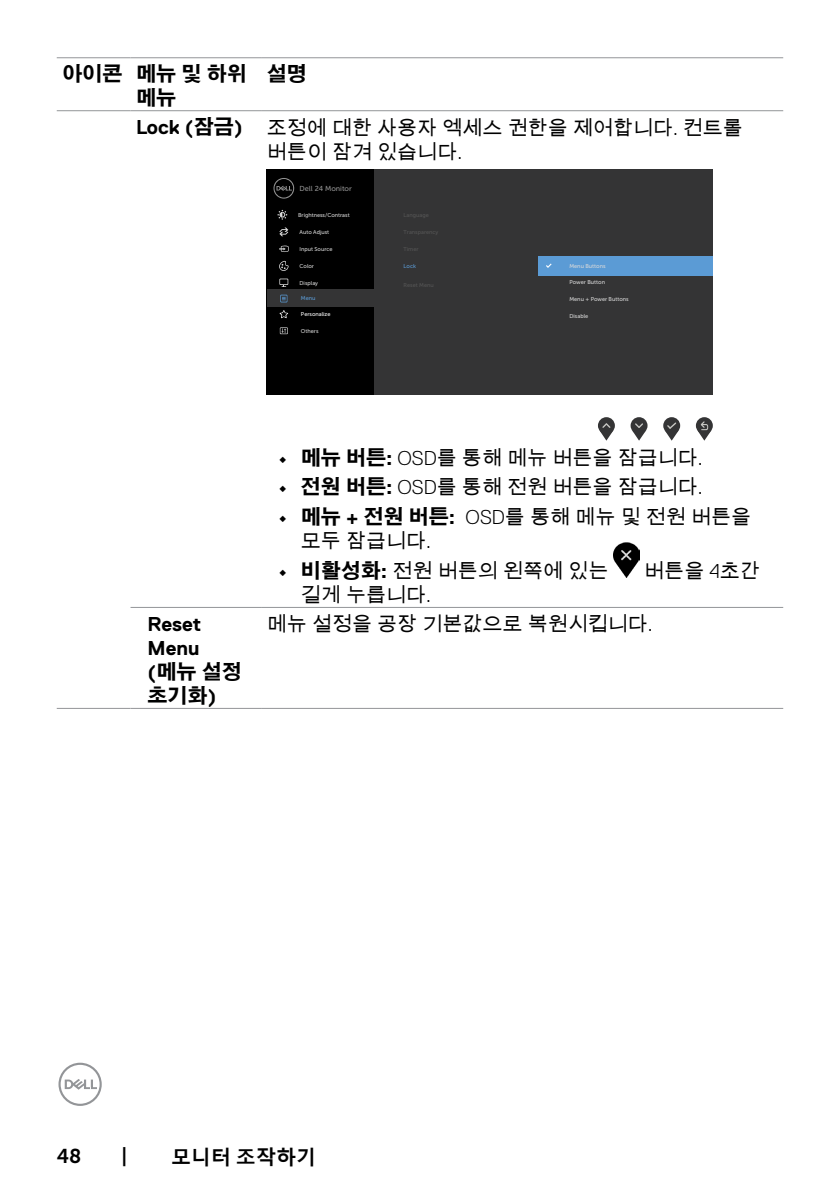
<style>
.page{position:relative;width:840px;height:1191px;background:#fff}
.page>*{position:absolute;margin:0;border:0;box-sizing:border-box;transform-origin:0 0}
.t1{font:20px/24px "Arial Unicode MS";color:#000}
.t2{font:700 20px/24px "Adobe Gothic Std";color:#000;text-align:center}
.t3{font:700 20px/24px "Dell Replica";color:#000}
.t4{font:700 20px "Malgun Gothic";color:#000}
.t5{font:20px "Museo Sans For Dell 700";color:#000}
.t6{font:7.2px "Museo Sans For Dell 500";color:#939393}
.t7{font:5.6px "Museo Sans For Dell 500";color:#d9d9d9}
.t8{font:5.6px "Museo Sans For Dell 500";color:#fff}
.t9{font:5.6px "Museo Sans For Dell 500";color:#5b9bd5}
.s1{font-family:"Dell Replica";font-weight:700}
.s2{font-family:"Adobe Gothic Std";font-weight:700}
.s3{font-family:"Dell Replica";font-weight:300}
.s4{font-family:"Dell Replica"}
</style>
<div class="page">
<svg style="left:58px;top:1062px;width:44px;height:44px"></svg>
<hr style="left:57px;top:110px;width:73px;height:1px;background:#939598">
<hr style="left:130px;top:110px;width:131px;height:1px;background:#939598">
<hr style="left:261px;top:110px;width:521px;height:1px;background:#939598">
<hr style="left:57px;top:57px;width:73px;height:1px;background:#939598">
<hr style="left:130px;top:57px;width:131px;height:1px;background:#939598">
<hr style="left:261px;top:57px;width:521px;height:1px;background:#939598">
<hr style="left:130px;top:607px;width:131px;height:1px;background:#939598">
<hr style="left:261px;top:607px;width:521px;height:1px;background:#939598">
<hr style="left:57px;top:708px;width:73px;height:1px;background:#939598">
<hr style="left:130px;top:708px;width:131px;height:1px;background:#939598">
<hr style="left:261px;top:708px;width:521px;height:1px;background:#939598">
<div style="left:266px;top:169px;width:446px;height:225px;background:#343435"></div>
<div style="left:266px;top:169px;width:107px;height:225px;background:#000"></div>
<div style="left:266px;top:289px;width:109px;height:17px;background:#343435"></div>
<svg style="left:273px;top:178px;width:21px;height:21px"></svg>
<svg style="left:277px;top:210px;width:10px;height:10px"></svg>
<svg style="left:279px;top:227px;width:9px;height:9px"></svg>
<svg style="left:279px;top:245px;width:9px;height:7px"></svg>
<svg style="left:279px;top:260px;width:10px;height:11px"></svg>
<svg style="left:279px;top:278px;width:9px;height:7px"></svg>
<svg style="left:280px;top:279px;width:7px;height:8px"></svg>
<svg style="left:280px;top:295px;width:7px;height:7px"></svg>
<svg style="left:281px;top:295px;width:5px;height:7px"></svg>
<svg style="left:280px;top:327px;width:8px;height:7px"></svg>
<svg style="left:280px;top:328px;width:7px;height:5px"></svg>
<svg style="left:279px;top:310px;width:9px;height:8px"></svg>
<svg style="left:597px;top:417px;width:17px;height:17px"></svg>
<svg style="left:599px;top:423px;width:14px;height:17px"></svg>
<div style="left:630px;top:417px;width:17px;height:17px;background:#343435;border-radius:50%"></div>
<svg style="left:632px;top:423px;width:13px;height:17px"></svg>
<div style="left:663px;top:417px;width:16px;height:17px;background:#343435;border-radius:50%"></div>
<svg style="left:664px;top:422px;width:14px;height:18px"></svg>
<svg style="left:695px;top:417px;width:17px;height:17px"></svg>
<svg style="left:697px;top:421px;width:13px;height:19px"></svg>
<div style="left:537px;top:256px;width:175px;height:19px;background:#5b9bd5"></div>
<svg style="left:546px;top:263px;width:5px;height:5px"></svg>
<img style="left:613px;top:542px;width:25px;height:36px">
<p class="t2" style="left:62px;top:62px;width:186px">아이콘 메뉴 및 하위 메뉴</p>
<p class="t2" style="left:266px;top:62px;width:41px">설명</p>
<p class="t1" style="left:266px;top:115px;width:477px;text-indent:-130px"><span class="s1">Lock (</span><span class="s2">잠금</span><span class="s1">)</span> 조정에 대한 사용자 엑세스 권한을 제어합니다<span class="s3">.</span> 컨트롤 버튼이 잠겨 있습니다<span class="s3">.</span></p>
<p class="t6" style="left:299px;top:184px;width:54px">Dell 24 Monitor</p>
<p class="t7" style="left:298px;top:211px;width:53px">Brightness/Contrast</p>
<p class="t7" style="left:299px;top:229px;width:31px">Auto Adjust</p>
<p class="t7" style="left:299px;top:246px;width:35px">Input Source</p>
<p class="t7" style="left:299px;top:263px;width:16px">Color</p>
<p class="t7" style="left:299px;top:280px;width:20px">Display</p>
<p class="t9" style="left:301px;top:295px;width:16px">Menu</p>
<p class="t7" style="left:301px;top:328px;width:19px">Others</p>
<p class="t9" style="left:403px;top:262px;width:14px">Lock</p>
<p class="t7" style="left:569px;top:262px;width:38px">Menu Buttons</p>
<p class="t7" style="left:569px;top:279px;width:37px">Power Button</p>
<p class="t7" style="left:569px;top:296px;width:61px">Menu + Power Buttons</p>
<p class="t7" style="left:569px;top:313px;width:20px">Disable</p>
<p class="t8" style="left:301px;top:311px;width:31px">Personalize</p>
<p class="t3" style="left:147px;top:612px;width:55px">Reset<br>Menu</p>
<p class="t2" style="left:147px;top:660px;width:96px;text-align:left"><span class="s4">(</span>메뉴 설정 초기화<span class="s4">)</span></p>
<p class="t1" style="left:278px;top:445px;width:426px"><span class="s1">•</span> <span class="s2">메뉴 버튼</span><span class="s1">:</span> <span class="s3">OSD</span>를 통해 메뉴 버튼을 잠급니다<span class="s3">.</span></p>
<p class="t1" style="left:278px;top:475px;width:426px"><span class="s1">•</span> <span class="s2">전원 버튼</span><span class="s1">:</span> <span class="s3">OSD</span>를 통해 전원 버튼을 잠급니다<span class="s3">.</span></p>
<p class="t1" style="left:300px;top:504px;width:451px;text-indent:-23px"><span class="s1">•</span> <span class="s2">메뉴</span> <span class="s1">+</span> <span class="s2">전원 버튼</span><span class="s1">:</span> <span class="s3">OSD</span>를 통해 메뉴 및 전원 버튼을 모두 잠급니다<span class="s3">.</span></p>
<p class="t1" style="left:278px;top:558px;width:331px"><span class="s1">•</span> <span class="s2">비활성화</span><span class="s1">:</span> 전원 버튼의 왼쪽에 있는</p>
<p class="t1" style="left:644px;top:558px;width:117px">버튼을 <span class="s3">4</span>초간</p>
<p class="t1" style="left:300px;top:582px;width:131px">길게 누릅니다<span class="s3">.</span></p>
<p class="t1" style="left:266px;top:611px;width:387px">메뉴 설정을 공장 기본값으로 복원시킵니다<span class="s3">.</span></p>
<p class="t5" style="left:57px;top:1144px;width:26px">48</p>
<p class="t5" style="left:121px;top:1144px;width:7px">|</p>
<p class="t4" style="left:171px;top:1143px;width:146px">모니터 조작하기</p>
</div>
